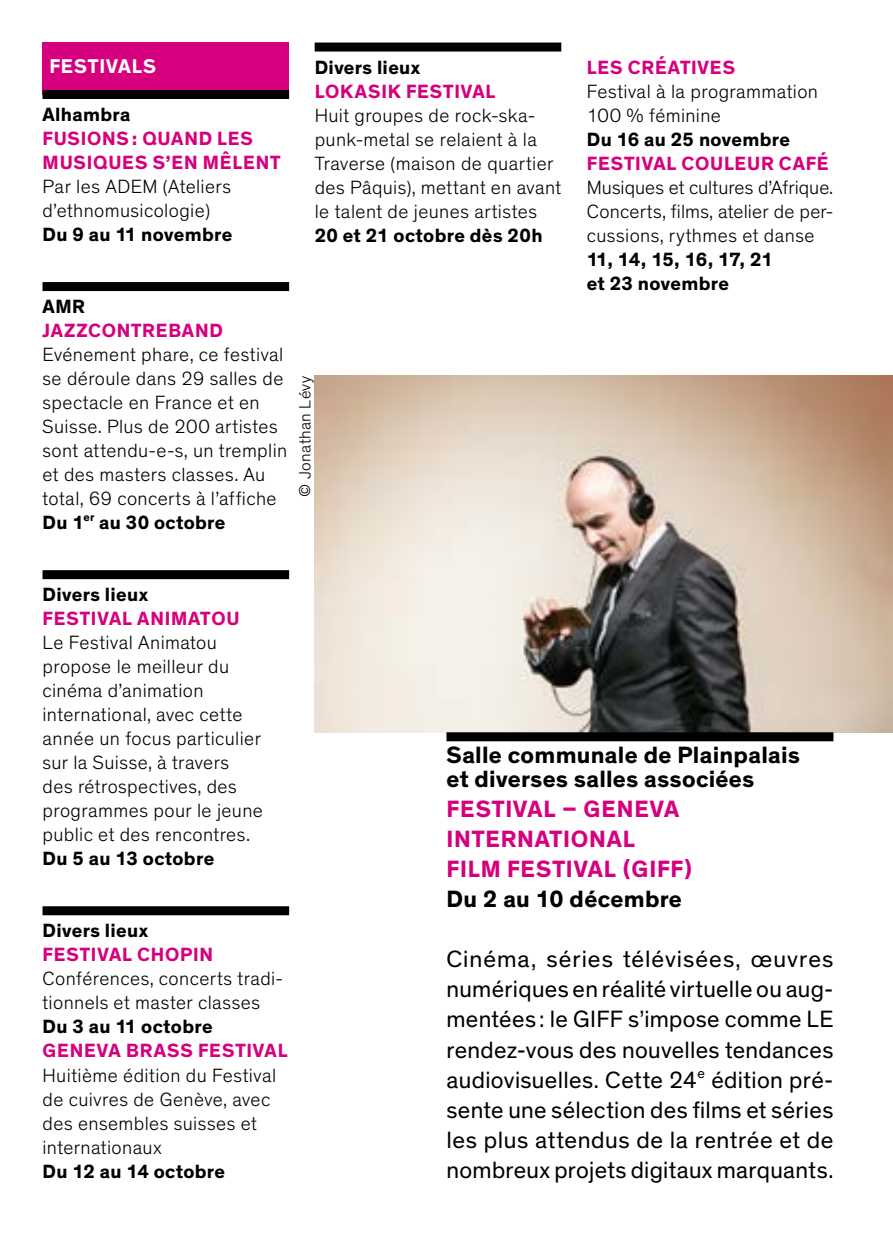
<style>
.page{position:relative;width:893px;height:1259px;background:#fff}
.page>*{position:absolute;margin:0;border:0;box-sizing:border-box;transform-origin:0 0}
.t1{font:24px/30px "Theinhardt";letter-spacing:.015em;color:#000;text-align:justify}
.t2{font:700 24px/24px "Theinhardt";letter-spacing:.015em;color:#000}
.t3{font:700 24px/30px "Theinhardt";letter-spacing:.035em;color:#d6007e}
.t4{font:700 20.4px "Theinhardt";letter-spacing:.04em;color:#fff}
.t5{font:300 19.5px/24px "Theinhardt";letter-spacing:.02em;color:#000}
.t6{font:700 19.5px/24px "Theinhardt";letter-spacing:.02em;color:#000}
.t7{font:700 19.5px/24px "Theinhardt";letter-spacing:.04em;color:#d6007e}
.t8{font:300 16.5px "Theinhardt";letter-spacing:.02em;color:#000}
.s1{font-weight:700}
</style>
<div class="page">
<img style="left:315px;top:375px;width:578px;height:357px">
<div style="left:43px;top:43px;width:246px;height:52px;background:#d6007e"></div>
<div style="left:43px;top:90px;width:246px;height:9px;background:#000"></div>
<div style="left:43px;top:282px;width:246px;height:9px;background:#000"></div>
<div style="left:43px;top:570px;width:246px;height:9px;background:#000"></div>
<div style="left:43px;top:906px;width:246px;height:9px;background:#000"></div>
<div style="left:315px;top:43px;width:246px;height:9px;background:#000"></div>
<div style="left:446px;top:732px;width:387px;height:9px;background:#000"></div>
<p class="t4" style="left:49px;top:54px;width:108px">FESTIVALS</p>
<p class="t6" style="left:43px;top:103px;width:89px">Alhambra</p>
<p class="t7" style="left:43px;top:127px;width:239px">FUSIONS: QUAND LES<br>MUSIQUES S’EN MÊLENT</p>
<p class="t5" style="left:43px;top:175px;width:190px">Par les ADEM (Ateliers d’ethnomusicologie)</p>
<p class="t6" style="left:43px;top:223px;width:191px">Du 9 au 11 novembre</p>
<p class="t6" style="left:315px;top:56px;width:107px">Divers lieux</p>
<p class="t7" style="left:315px;top:80px;width:182px">LOKASIK FESTIVAL</p>
<p class="t5" style="left:315px;top:103px;width:248px">Huit groupes de rock-ska&shy;punk-metal se relaient à la<br>Traverse (maison de quartier des Pâquis), mettant en avant le talent de jeunes artistes</p>
<p class="t6" style="left:315px;top:224px;width:230px">20 et 21 octobre dès 20h</p>
<p class="t6" style="left:43px;top:295px;width:44px">AMR</p>
<p class="t7" style="left:43px;top:319px;width:182px">JAZZCONTREBAND</p>
<p class="t5" style="left:43px;top:343px;width:246px">Evénement phare, ce festival se déroule dans 29 salles de spectacle en France et en<br>Suisse. Plus de 200 artistes sont attendu-e-s, un tremplin et des masters classes. Au total, 69 concerts à l’affiche<br><span class="s1">Du 1</span><sup>er</sup> <span class="s1">au 30 octobre</span></p>
<p class="t8" style="left:295px;top:496px;width:122px;rotate:-90deg">© Jonathan Lévy</p>
<p class="t7" style="left:587px;top:56px;width:150px">LES CRÉATIVES</p>
<p class="t5" style="left:587px;top:79px;width:233px">Festival à la programmation<br>100 % féminine</p>
<p class="t6" style="left:587px;top:128px;width:205px">Du 16 au 25 novembre</p>
<p class="t7" style="left:587px;top:152px;width:243px">FESTIVAL COULEUR CAFÉ</p>
<p class="t5" style="left:587px;top:175px;width:248px;text-align:justify">Musiques et cultures d’Afrique.<br>Concerts, films, atelier de per&shy;cussions, rythmes et danse</p>
<p class="t6" style="left:587px;top:248px;width:188px">11, 14, 15, 16, 17, 21 et 23 novembre</p>
<p class="t6" style="left:43px;top:583px;width:107px">Divers lieux</p>
<p class="t7" style="left:43px;top:607px;width:198px">FESTIVAL ANIMATOU</p>
<p class="t5" style="left:43px;top:631px;width:222px">Le Festival Animatou propose le meilleur du cinéma d’animation international, avec cette année un focus particulier sur la Suisse, à travers des rétrospectives, des programmes pour le jeune public et des rencontres.</p>
<p class="t6" style="left:43px;top:847px;width:173px">Du 5 au 13 octobre</p>
<p class="t6" style="left:43px;top:919px;width:107px">Divers lieux</p>
<p class="t7" style="left:43px;top:943px;width:172px">FESTIVAL CHOPIN</p>
<p class="t5" style="left:43px;top:967px;width:242px">Conférences, concerts tradi&shy;tionnels et master classes</p>
<p class="t6" style="left:43px;top:1015px;width:172px">Du 3 au 11 octobre</p>
<p class="t7" style="left:43px;top:1039px;width:247px">GENEVA BRASS FESTIVAL</p>
<p class="t5" style="left:43px;top:1063px;width:235px">Huitième édition du Festival de cuivres de Genève, avec des ensembles suisses et internationaux</p>
<p class="t6" style="left:43px;top:1159px;width:184px">Du 12 au 14 octobre</p>
<p class="t2" style="left:446px;top:744px;width:355px">Salle communale de Plainpalais et diverses salles associées</p>
<p class="t3" style="left:447px;top:795px;width:247px">FESTIVAL – GENEVA<br>INTERNATIONAL<br>FILM FESTIVAL (GIFF)</p>
<p class="t2" style="left:446px;top:888px;width:237px">Du 2 au 10 décembre</p>
<p class="t1" style="left:446px;top:945px;width:389px">Cinéma, séries télévisées, œuvres numériques en réalité virtuelle ou aug&shy;mentées : le GIFF s’impose comme LE rendez-vous des nouvelles tendances audiovisuelles. Cette 24<sup>e</sup> édition pré&shy;sente une sélection des films et séries les plus attendus de la rentrée et de nombreux projets digitaux marquants.</p>
</div>
